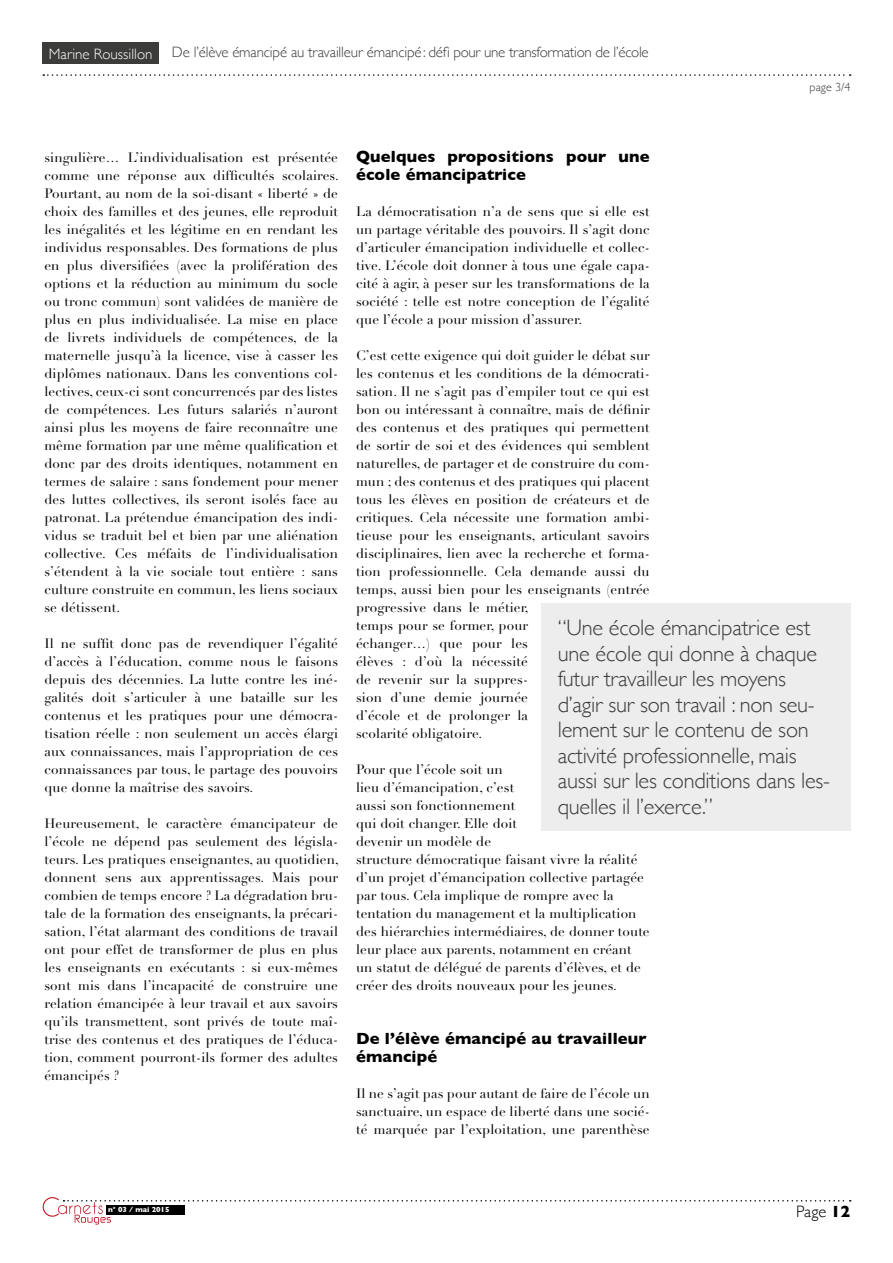
<style>
.page{position:relative;width:893px;height:1263px;background:#fff}
.page>*{position:absolute;margin:0;border:0;box-sizing:border-box;transform-origin:0 0}
.t1{font:300 22.35px/25.5px "Gill Sans";letter-spacing:-.01em;color:#3c3c3b}
.t2{font:700 16.5px/18px "Gill Sans";letter-spacing:.01em;color:#000}
.t3{font:300 16.5px "Gill Sans";color:#000}
.t4{font:300 15px "Gill Sans";letter-spacing:-.01em;color:#3c3c3b}
.t5{font:300 15px "Gill Sans";color:#fff}
.t6{font:13.5px/18px "Didot LH";letter-spacing:.01em;color:#000;text-align:justify}
.t7{font:300 12px "Gill Sans";color:#3c3c3b}
.t8{font:700 7.5px "Gill Sans";color:#fff}
.s1{font-weight:700}
</style>
<div class="page">
<svg style="left:43px;top:74px;width:808px;height:2px"></svg>
<svg style="left:43px;top:1197px;width:808px;height:27px"></svg>
<div style="left:541px;top:603px;width:309px;height:228px;background:#ededed"></div>
<div style="left:43px;top:43px;width:116px;height:21px;background:#3c3c3b"></div>
<p class="t5" style="left:49px;top:42px;width:105px">Marine Roussillon</p>
<p class="t4" style="left:172px;top:40px;width:478px">De l’élève émancipé au travailleur émancipé: défi pour une transformation de l’école</p>
<p class="t7" style="left:810px;top:77px;width:42px">page 3/4</p>
<p class="t6" style="left:44px;top:149px;width:296px">singulière… L’individualisation est présentée comme une réponse aux difficultés scolaires.<br>Pourtant, au nom de la soi-disant « liberté » de choix des familles et des jeunes, elle reproduit les inégalités et les légitime en en rendant les individus responsables. Des formations de plus en plus diversifiées (avec la prolifération des options et la réduction au minimum du socle ou tronc commun) sont validées de manière de plus en plus individualisée. La mise en place de livrets individuels de compétences, de la maternelle jusqu’à la licence, vise à casser les diplômes nationaux. Dans les conventions col&shy;lectives, ceux-ci sont concurrencés par des listes de compétences. Les futurs salariés n’auront ainsi plus les moyens de faire reconnaître une même formation par une même qualification et donc par des droits identiques, notamment en termes de salaire : sans fondement pour mener des luttes collectives, ils seront isolés face au patronat. La prétendue émancipation des indi&shy;vidus se traduit bel et bien par une aliénation collective. Ces méfaits de l’individualisation s’étendent à la vie sociale tout entière : sans culture construite en commun, les liens sociaux se détissent.</p>
<p class="t6" style="left:44px;top:635px;width:295px">Il ne suffit donc pas de revendiquer l’égalité d’accès à l’éducation, comme nous le faisons depuis des décennies. La lutte contre les iné&shy;galités doit s’articuler à une bataille sur les contenus et les pratiques pour une démocra&shy;tisation réelle : non seulement un accès élargi aux connaissances, mais l’appropriation de ces connaissances par tous, le partage des pouvoirs que donne la maîtrise des savoirs.</p>
<p class="t6" style="left:44px;top:815px;width:296px">Heureusement, le caractère émancipateur de l’école ne dépend pas seulement des législa&shy;teurs. Les pratiques enseignantes, au quotidien, donnent sens aux apprentissages. Mais pour combien de temps encore ? La dégradation bru&shy;tale de la formation des enseignants, la précari&shy;sation, l’état alarmant des conditions de travail ont pour effet de transformer de plus en plus les enseignants en exécutants : si eux-mêmes sont mis dans l’incapacité de construire une relation émancipée à leur travail et aux savoirs qu’ils transmettent, sont privés de toute maî&shy;trise des contenus et des pratiques de l’éduca&shy;tion, comment pourront-ils former des adultes émancipés ?</p>
<p class="t2" style="left:356px;top:147px;width:295px">Quelques propositions pour une école émancipatrice</p>
<p class="t6" style="left:356px;top:203px;width:295px">La démocratisation n’a de sens que si elle est un partage véritable des pouvoirs. Il s’agit donc d’articuler émancipation individuelle et collec&shy;tive. L’école doit donner à tous une égale capa&shy;cité à agir, à peser sur les transformations de la société : telle est notre conception de l’égalité que l’école a pour mission d’assurer.</p>
<p class="t6" style="left:356px;top:347px;width:295px;text-align:left">C’est cette exigence qui doit guider le débat sur les contenus et les conditions de la démocrati&shy;sation. Il ne s’agit pas d’empiler tout ce qui est bon ou intéressant à connaître, mais de définir des contenus et des pratiques qui permettent de sortir de soi et des évidences qui semblent naturelles, de partager et de construire du com&shy;mun ; des contenus et des pratiques qui placent tous les élèves en position de créateurs et de critiques. Cela nécessite une formation ambi&shy;tieuse pour les enseignants, articulant savoirs disciplinaires, lien avec la recherche et forma&shy;tion professionnelle. Cela demande aussi du temps, aussi bien pour les enseignants (entrée progressive dans le métier,<br>temps pour se former, pour<br>échanger…) que pour les<br>élèves : d’où la nécessité<br>de revenir sur la suppres-<br>sion d’une demie journée<br>d’école et de prolonger la<br>scolarité obligatoire.</p>
<p class="t6" style="left:356px;top:761px;width:295px;text-align:left">Pour que l’école soit un<br>lieu d’émancipation, c’est<br>aussi son fonctionnement<br>qui doit changer. Elle doit<br>devenir un modèle de<br>structure démocratique faisant vivre la réalité d’un projet d’émancipation collective partagée par tous. Cela implique de rompre avec la tentation du management et la multiplication des hiérarchies intermédiaires, de donner toute leur place aux parents, notamment en créant un statut de délégué de parents d’élèves, et de créer des droits nouveaux pour les jeunes.</p>
<p class="t2" style="left:356px;top:1029px;width:292px">De l’élève émancipé au travailleur émancipé</p>
<p class="t6" style="left:356px;top:1085px;width:295px">Il ne s’agit pas pour autant de faire de l’école un sanctuaire, un espace de liberté dans une socié&shy;té marquée par l’exploitation, une parenthèse</p>
<h1 class="t1" style="left:558px;top:614px;width:274px">“Une école émancipatrice est une école qui donne à chaque futur travailleur les moyens d’agir sur son travail : non seu&shy;lement sur le contenu de son activité professionnelle, mais aussi sur les conditions dans les&shy;quelles il l’exerce.”</h1>
<p class="t8" style="left:108px;top:1204px;width:63px">n° 03 / mai 2015</p>
<p class="t3" style="left:796px;top:1199px;width:56px">Page <span class="s1">12</span></p>
</div>
